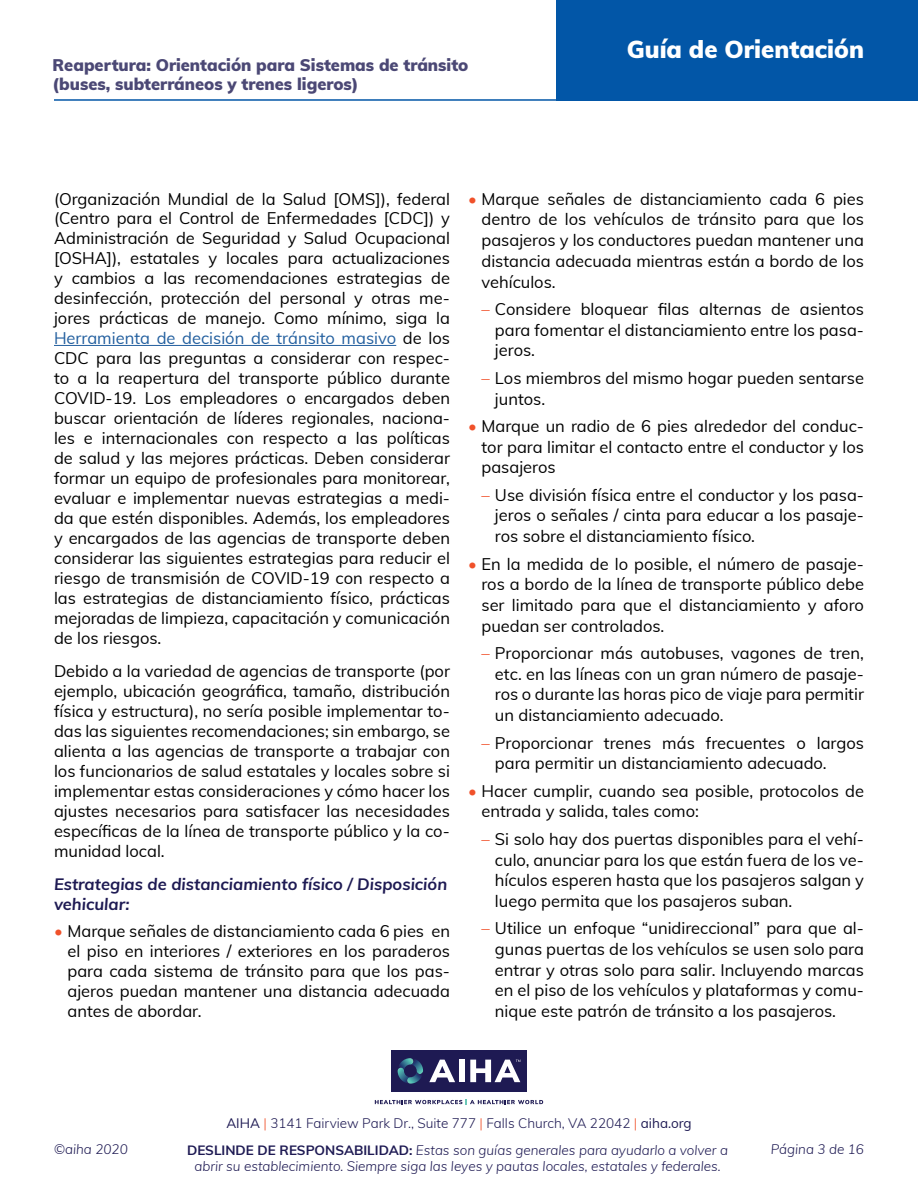
<style>
.page{position:relative;width:918px;height:1188px;background:#fff}
.page>*{position:absolute;margin:0;border:0;box-sizing:border-box;transform-origin:0 0}
.t1{font:900 24px "Muli";color:#fff}
.t2{font:16.5px/20px "Muli";color:#000;text-align:justify}
.t3{font:900 16.5px/19.8px "Muli";color:#4b4875}
.t4{font:italic 700 16.5px/20px "Muli";color:#1e1a53}
.t5{font:italic 300 13.5px/16.2px "Muli";color:#1e1a53;text-align:center}
.t6{font:300 13.5px "Muli";color:#1e1a53}
.s1{color:#215e9e}
.s2{color:#f0512a}
.s3{font-weight:400}
.s4{font-weight:700;font-style:normal}
</style>
<div class="page">
<hr style="left:54px;top:99px;width:537px;height:2px;background:#0256a7">
<div style="left:556px;top:0;width:362px;height:101px;background:#0256a7"></div>
<div style="left:391px;top:1050px;width:136px;height:42px;background:#1e1a53"></div>
<svg style="left:398px;top:1058px;width:25px;height:26px"></svg>
<svg style="left:375px;top:1099px;width:168px;height:6px"></svg>
<svg style="left:429px;top:1060px;width:26px;height:22px"></svg>
<div style="left:459px;top:1060px;width:6px;height:22px;background:#fff"></div>
<svg style="left:470px;top:1060px;width:50px;height:22px"></svg>
<hr style="left:54px;top:345px;width:342px;height:1px;background:#215e9e">
<p class="t3" style="left:52px;top:54px;width:417px">Reapertura: Orientación para Sistemas de tránsito (buses, subterráneos y trenes ligeros)</p>
<h1 class="t1" style="left:627px;top:31px;width:239px">Guía de Orientación</h1>
<p class="t2" style="left:54px;top:188px;width:398px">(Organización Mundial de la Salud [OMS]), federal (Centro para el Control de Enfermedades [CDC]) y Administración de Seguridad y Salud Ocupacional [OSHA]), estatales y locales para actualizaciones y cambios a las recomendaciones estrategias de desinfección, protección del personal y otras me&shy;jores prácticas de manejo. Como mínimo, siga la <span class="s1">Herramienta de decisión de tránsito masivo</span> de los CDC para las preguntas a considerar con respec&shy;to a la reapertura del transporte público durante COVID-19. Los empleadores o encargados deben buscar orientación de líderes regionales, naciona&shy;les e internacionales con respecto a las políticas de salud y las mejores prácticas. Deben considerar formar un equipo de profesionales para monitorear, evaluar e implementar nuevas estrategias a medi&shy;da que estén disponibles. Además, los empleadores y encargados de las agencias de transporte deben considerar las siguientes estrategias para reducir el riesgo de transmisión de COVID-19 con respecto a las estrategias de distanciamiento físico, prácticas mejoradas de limpieza, capacitación y comunicación de los riesgos.</p>
<p class="t2" style="left:54px;top:660px;width:398px">Debido a la variedad de agencias de transporte (por ejemplo, ubicación geográfica, tamaño, distribución física y estructura), no sería posible implementar to&shy;das las siguientes recomendaciones; sin embargo, se alienta a las agencias de transporte a trabajar con los funcionarios de salud estatales y locales sobre si implementar estas consideraciones y cómo hacer los ajustes necesarios para satisfacer las necesidades específicas de la línea de transporte público y la co&shy;munidad local.</p>
<p class="t4" style="left:54px;top:874px;width:395px">Estrategias de distanciamiento físico / Disposición vehicular:</p>
<p class="t2" style="left:67px;top:920px;width:384px;text-indent:-13px"><span class="s2">•</span> Marque señales de distanciamiento cada 6 pies en el piso en interiores / exteriores en los paraderos para cada sistema de tránsito para que los pas&shy;ajeros puedan mantener una distancia adecuada antes de abordar.</p>
<p class="t2" style="left:481px;top:188px;width:384px;line-height:20.7px;text-indent:-13px"><span class="s2">•</span> Marque señales de distanciamiento cada 6 pies dentro de los vehículos de tránsito para que los pasajeros y los conductores puedan mantener una distancia adecuada mientras están a bordo de los vehículos.</p>
<p class="t2" style="left:495px;top:298px;width:371px;line-height:20.7px;text-indent:-13px"><span class="s2">–</span> Considere bloquear filas alternas de asientos para fomentar el distanciamiento entre los pasa&shy;jeros.</p>
<p class="t2" style="left:495px;top:367px;width:371px;line-height:20.7px;text-indent:-13px"><span class="s2">–</span> Los miembros del mismo hogar pueden sentarse juntos.</p>
<p class="t2" style="left:481px;top:415px;width:384px;line-height:20.7px;text-indent:-13px"><span class="s2">•</span> Marque un radio de 6 pies alrededor del conduc&shy;tor para limitar el contacto entre el conductor y los pasajeros</p>
<p class="t2" style="left:495px;top:484px;width:371px;line-height:20.7px;text-indent:-13px"><span class="s2">–</span> Use división física entre el conductor y los pasa&shy;jeros o señales / cinta para educar a los pasaje&shy;ros sobre el distanciamiento físico.</p>
<p class="t2" style="left:481px;top:553px;width:384px;line-height:20.7px;text-indent:-13px"><span class="s2">•</span> En la medida de lo posible, el número de pasaje&shy;ros a bordo de la línea de transporte público debe ser limitado para que el distanciamiento y aforo puedan ser controlados.</p>
<p class="t2" style="left:495px;top:642px;width:371px;line-height:20.7px;text-indent:-13px"><span class="s2">–</span> Proporcionar más autobuses, vagones de tren, etc. en las líneas con un gran número de pasaje&shy;ros o durante las horas pico de viaje para permitir un distanciamiento adecuado.</p>
<p class="t2" style="left:495px;top:732px;width:371px;line-height:20.7px;text-indent:-13px"><span class="s2">–</span> Proporcionar trenes más frecuentes o largos para permitir un distanciamiento adecuado.</p>
<p class="t2" style="left:481px;top:780px;width:384px;line-height:20.7px;text-indent:-13px"><span class="s2">•</span> Hacer cumplir, cuando sea posible, protocolos de entrada y salida, tales como:</p>
<p class="t2" style="left:495px;top:828px;width:371px;line-height:20.7px;text-indent:-13px"><span class="s2">–</span> Si solo hay dos puertas disponibles para el vehí&shy;culo, anunciar para los que están fuera de los ve&shy;hículos esperen hasta que los pasajeros salgan y luego permita que los pasajeros suban.</p>
<p class="t2" style="left:495px;top:917px;width:371px;line-height:20.7px;text-indent:-13px"><span class="s2">–</span> Utilice un enfoque “unidireccional” para que al&shy;gunas puertas de los vehículos se usen solo para entrar y otras solo para salir. Incluyendo marcas en el piso de los vehículos y plataformas y comu&shy;nique este patrón de tránsito a los pasajeros.</p>
<p class="t6" style="left:226px;top:1113px;width:467px"><span class="s3">AIHA</span> <span class="s2">|</span> 3141 Fairview Park Dr., Suite 777 <span class="s2">|</span> Falls Church, VA 22042 <span class="s2">|</span> <span class="s3">aiha.org</span></p>
<p class="t5" style="left:54px;top:1141px;width:75px">©aiha 2020</p>
<p class="t5" style="left:771px;top:1141px;width:95px">Página 3 de 16</p>
<p class="t5" style="left:187px;top:1141px;width:542px"><span class="s4">DESLINDE DE RESPONSABILIDAD:</span> Estas son guías generales para ayudarlo a volver a abrir su establecimiento. Siempre siga las leyes y pautas locales, estatales y federales.</p>
</div>
